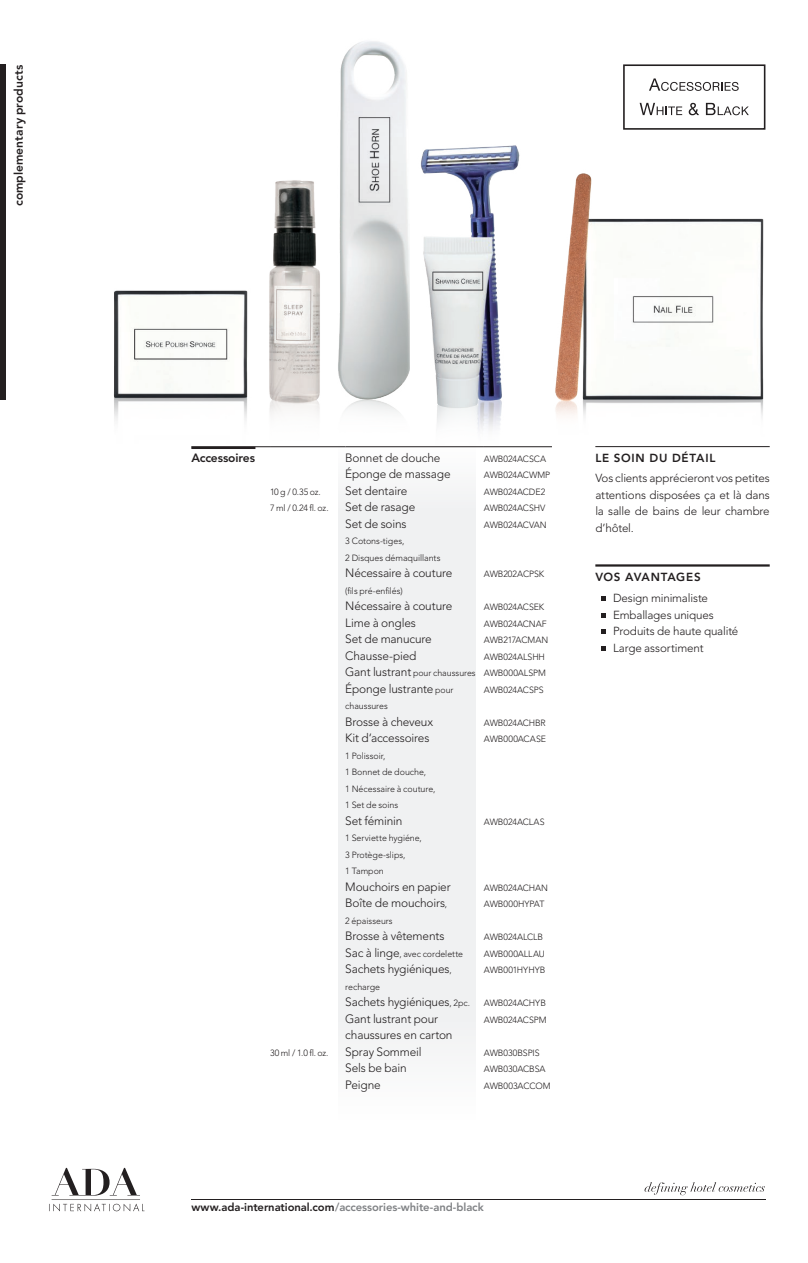
<style>
.page{position:relative;width:808px;height:1263px;background:#fff}
.page>*{position:absolute;margin:0;border:0;box-sizing:border-box;transform-origin:0 0}
.t1{font:300 12px/16.5px "Avenir";letter-spacing:-.015em;color:#231f20}
.t2{font:800 12px "Avenir";color:#231f20}
.t3{font:300 11.7px/16.5px "Avenir";letter-spacing:-.015em;color:#231f20;text-align:justify}
.t4{font:800 11.7px "Avenir";letter-spacing:.065em;color:#231f20}
.t5{font:800 11.25px "Avenir";letter-spacing:-.01em;color:#808285}
.t6{font:300 9px/16.5px "Avenir";letter-spacing:-.005em;color:#231f20}
.s1{font-size:12px}
.s2{font-size:9px}
.s3{color:#231f20}
</style>
<div class="page">
<div style="left:0;top:64px;width:5px;height:336px;background:#231f20"></div>
<img style="left:420px;top:145px;width:100px;height:285px">
<img style="left:338px;top:41px;width:71px;height:369px">
<img style="left:555px;top:173px;width:209px;height:244px">
<hr style="left:191px;top:1199px;width:574px;height:1px;background:#231f20">
<svg style="left:644px;top:1182px;width:121px;height:13px"></svg>
<svg style="left:49px;top:1168px;width:95px;height:43px"></svg>
<img style="left:113px;top:290px;width:135px;height:131px">
<img style="left:269px;top:180px;width:51px;height:235px">
<hr style="left:595px;top:446px;width:175px;height:1px;background:#231f20">
<hr style="left:595px;top:564px;width:175px;height:3px;background:#231f20">
<svg style="left:601px;top:596px;width:4px;height:5px"></svg>
<svg style="left:601px;top:613px;width:4px;height:4px"></svg>
<svg style="left:601px;top:629px;width:4px;height:5px"></svg>
<svg style="left:601px;top:646px;width:4px;height:4px"></svg>
<div style="left:338px;top:410px;width:138px;height:711px;background:#f0f1f2"></div>
<hr style="left:191px;top:446px;width:79px;height:1px;background:#231f20">
<hr style="left:270px;top:446px;width:75px;height:1px;background:#231f20">
<hr style="left:345px;top:446px;width:139px;height:1px;background:#231f20">
<hr style="left:484px;top:446px;width:68px;height:1px;background:#231f20">
<hr style="left:191px;top:447px;width:64px;height:2px;background:#231f20">
<div style="left:623px;top:64px;width:142px;height:66px;border:2px solid #231f20"></div>
<svg style="left:649px;top:78px;width:90px;height:13px"></svg>
<svg style="left:640px;top:103px;width:42px;height:12px"></svg>
<svg style="left:689px;top:103px;width:10px;height:12px"></svg>
<svg style="left:706px;top:103px;width:43px;height:12px"></svg>
<h1 class="t2" style="left:11px;top:206px;width:143px;rotate:-90deg">complementary products</h1>
<h1 class="t2" style="left:191px;top:451px;width:65px">Accessoires</h1>
<p class="t6" style="left:270px;top:483px;width:60px">10 g / 0.35 oz.<br>7 ml / 0.24 fl. oz.</p>
<p class="t6" style="left:270px;top:1044px;width:60px">30 ml / 1.0 fl. oz.</p>
<h1 class="t1" style="left:345px;top:449px;width:107px">Bonnet de douche<br>Éponge de massage<br>Set dentaire<br>Set de rasage<br>Set de soins</h1>
<p class="t6" style="left:345px;top:533px;width:97px">3 Cotons-tiges,<br>2 Disques démaquillants</p>
<h1 class="t1" style="left:345px;top:565px;width:109px">Nécessaire à couture</h1>
<p class="t6" style="left:345px;top:582px;width:59px">(fils pré-enfilés)</p>
<h1 class="t1" style="left:345px;top:598px;width:109px">Nécessaire à couture<br>Lime à ongles<br>Set de manucure<br>Chausse-pied</h1>
<p class="t6" style="left:345px;top:665px;width:132px"><span class="s1">Gant lustrant</span> pour chaussures</p>
<h1 class="t1" style="left:345px;top:680px;width:110px">Éponge lustrante <span class="s2">pour</span></h1>
<p class="t6" style="left:345px;top:698px;width:44px">chaussures</p>
<h1 class="t1" style="left:345px;top:713px;width:89px">Brosse à cheveux<br>Kit d‘accessoires</h1>
<p class="t6" style="left:345px;top:747px;width:92px">1 Polissoir,<br>1 Bonnet de douche,<br>1 Nécessaire à couture,<br>1 Set de soins</p>
<h1 class="t1" style="left:345px;top:812px;width:59px">Set féminin</h1>
<p class="t6" style="left:345px;top:830px;width:78px">1 Serviette hygiéne,<br>3 Protège-slips,<br>1 Tampon</p>
<h1 class="t1" style="left:345px;top:878px;width:107px">Mouchoirs en papier<br>Boîte de mouchoirs<span class="s2">,</span></h1>
<p class="t6" style="left:345px;top:912px;width:49px">2 épaisseurs</p>
<h1 class="t1" style="left:345px;top:928px;width:101px">Brosse à vêtements</h1>
<p class="t6" style="left:345px;top:945px;width:119px"><span class="s1">Sac à linge</span>, avec cordelette</p>
<h1 class="t1" style="left:345px;top:961px;width:108px">Sachets hygiéniques<span class="s2">,</span></h1>
<p class="t6" style="left:345px;top:978px;width:36px">recharge</p>
<h1 class="t1" style="left:345px;top:994px;width:126px">Sachets hygiéniques<span class="s2">, 2pc.<br></span>Gant lustrant pour chaussures en carton<br>Spray Sommeil<br>Sels be bain<br>Peigne</h1>
<p class="t6" style="left:484px;top:450px;width:68px">AWB024ACSCA<br>AWB024ACWMP<br>AWB024ACDE2<br>AWB024ACSHV<br>AWB024ACVAN</p>
<p class="t6" style="left:484px;top:566px;width:62px">AWB202ACPSK</p>
<p class="t6" style="left:484px;top:599px;width:66px">AWB024ACSEK<br>AWB024ACNAF<br>AWB217ACMAN<br>AWB024ALSHH<br>AWB000ALSPM<br>AWB024ACSPS</p>
<p class="t6" style="left:484px;top:714px;width:64px">AWB024ACHBR<br>AWB000ACASE</p>
<p class="t6" style="left:484px;top:813px;width:62px">AWB024ACLAS</p>
<p class="t6" style="left:484px;top:879px;width:66px">AWB024ACHAN<br>AWB000HYPAT</p>
<p class="t6" style="left:484px;top:929px;width:63px">AWB024ALCLB<br>AWB000ALLAU<br>AWB001HYHYB</p>
<p class="t6" style="left:484px;top:995px;width:64px">AWB024ACHYB<br>AWB024ACSPM</p>
<p class="t6" style="left:484px;top:1044px;width:68px">AWB030BSPIS<br>AWB030ACBSA<br>AWB003ACCOM</p>
<p class="t5" style="left:191px;top:1200px;width:294px"><span class="s3">www.ada-international.com</span>/accessories-white-and-black</p>
<p class="t4" style="left:595px;top:451px;width:122px">LE SOIN DU DÉTAIL</p>
<p class="t3" style="left:595px;top:470px;width:176px">Vos clients apprécieront vos petites attentions disposées ça et là dans la salle de bains de leur chambre d’hôtel.</p>
<p class="t4" style="left:595px;top:570px;width:107px">VOS AVANTAGES</p>
<p class="t3" style="left:613px;top:590px;width:127px;text-align:left">Design minimaliste<br>Emballages uniques<br>Produits de haute qualité<br>Large assortiment</p>
</div>
